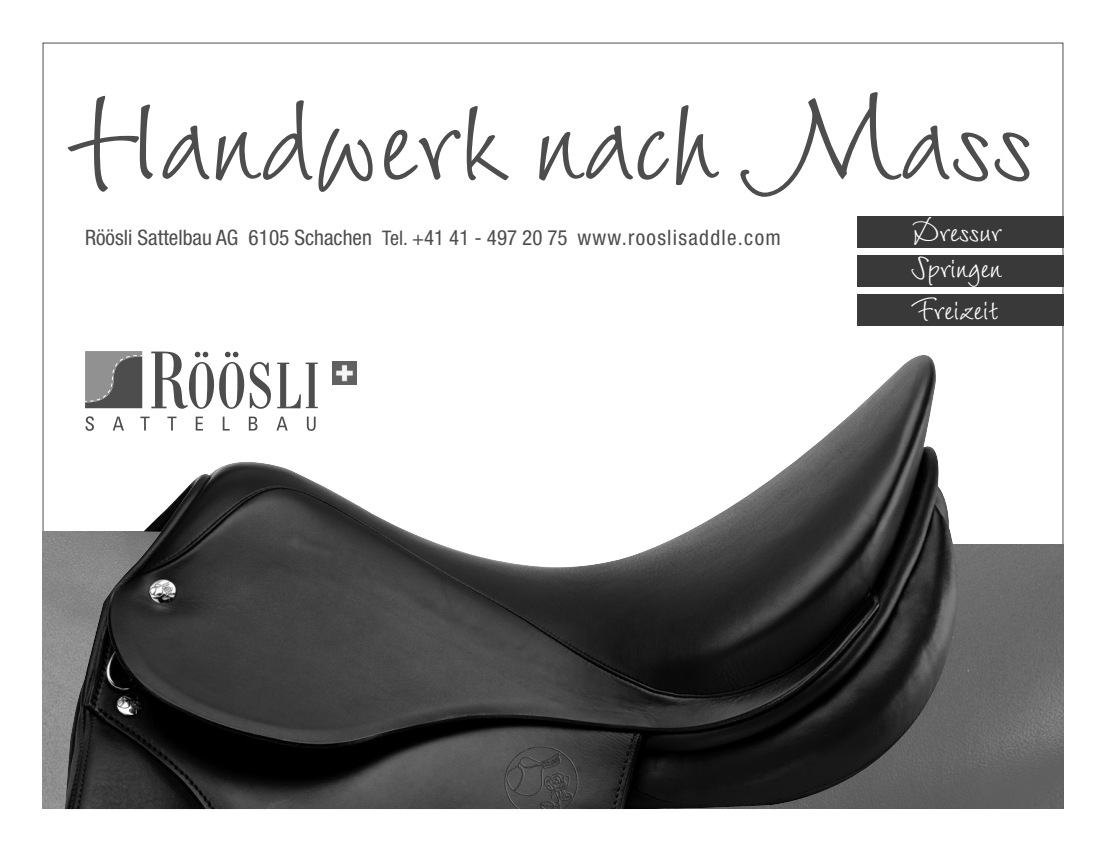
<style>
.page{position:relative;width:1106px;height:851px;background:#fff}
.page>*{position:absolute;margin:0;border:0;box-sizing:border-box;transform-origin:0 0}
.t1{font:144.6px "LT Wiesbaden Swing";color:#4d4d4d}
.t2{font:35.4px/35.7px "LT Wiesbaden Swing";color:#fff}
.t3{font:condensed 21.3px "Helvetica Neue";color:#4d4d4d}
.s1{font-size:20.1px}
.s2{font-size:21px}
</style>
<div class="page">
<img style="left:970px;top:544px;width:93px;height:264px">
<img style="left:43px;top:531px;width:22px;height:277px">
<img style="left:65px;top:351px;width:905px;height:458px">
<div style="left:857px;top:216px;width:206px;height:31px;background:#393939"></div>
<div style="left:857px;top:255px;width:206px;height:32px;background:#393939"></div>
<div style="left:857px;top:293px;width:206px;height:32px;background:#393939"></div>
<h1 class="t1" style="left:66px;top:44px;width:969px">Handwerk nach Mass</h1>
<h2 class="t2" style="left:911px;top:211px;width:92px">Dressur<br>Springen</h2>
<h2 class="t2" style="left:911px;top:289px;width:89px">Freizeit</h2>
<p class="t3" style="left:85px;top:229px;width:697px">Röösli Sattelbau AG 6105 Schachen <span class="s1">Tel. +</span><span class="s2">41 41 - 497 20 75</span> www.rooslisaddle.com</p>
</div>
